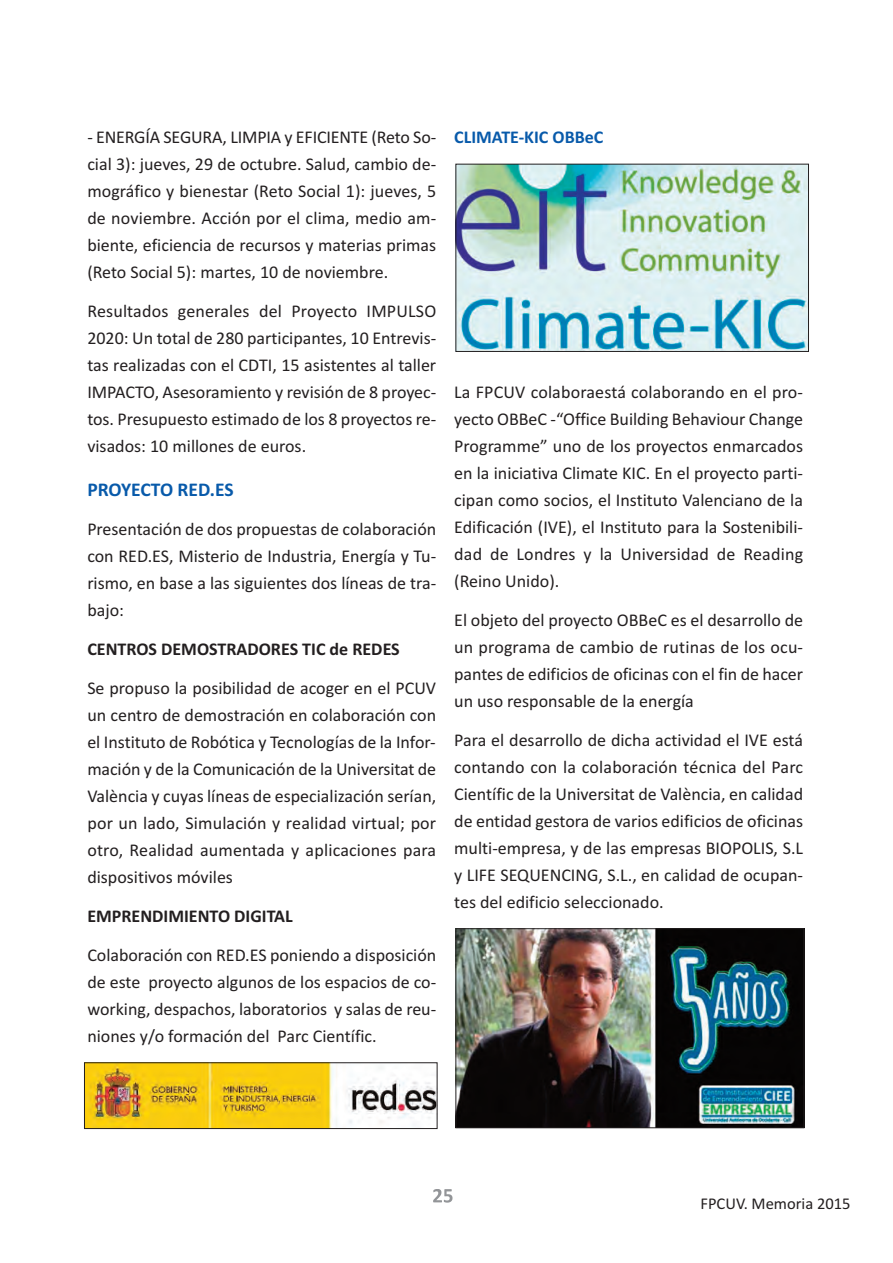
<style>
.page{position:relative;width:893px;height:1263px;background:#fff}
.page>*{position:absolute;margin:0;border:0;box-sizing:border-box;transform-origin:0 0}
.t1{font:700 19.5px "Calibri";letter-spacing:-.005em;color:#085aaa}
.t2{font:18px/27px "Calibri";color:#231f20;text-align:justify}
.t3{font:700 18px "Calibri";color:#231f20}
.t4{font:700 18px "Calibri";color:#085aaa}
.t5{font:16.5px "Calibri";color:#231f20}
</style>
<div class="page">
<svg style="left:433px;top:1189px;width:19px;height:13px"></svg>
<img style="left:457px;top:166px;width:350px;height:184px">
<div style="left:455px;top:164px;width:354px;height:188px;border:1px solid #231f20"></div>
<img style="left:86px;top:1064px;width:349px;height:63px">
<div style="left:84px;top:1062px;width:353px;height:67px;border:1px solid #231f20"></div>
<img style="left:457px;top:930px;width:345px;height:196px">
<div style="left:455px;top:928px;width:349px;height:200px;border:1px solid #231f20"></div>
<p class="t2" style="left:87px;top:123px;width:350px">- ENERGÍA SEGURA, LIMPIA y EFICIENTE (Reto So&shy;cial 3): jueves, 29 de octubre. Salud, cambio de&shy;mográfico y bienestar (Reto Social 1): jueves, 5 de noviembre. Acción por el clima, medio am&shy;biente, eficiencia de recursos y materias primas (Reto Social 5): martes, 10 de noviembre.</p>
<p class="t2" style="left:87px;top:297px;width:350px">Resultados generales del Proyecto IMPULSO 2020: Un total de 280 participantes, 10 Entrevis&shy;tas realizadas con el CDTI, 15 asistentes al taller IMPACTO, Asesoramiento y revisión de 8 proyec&shy;tos. Presupuesto estimado de los 8 proyectos re&shy;visados: 10 millones de euros.</p>
<p class="t1" style="left:87px;top:477px;width:148px">PROYECTO RED.ES</p>
<p class="t2" style="left:87px;top:515px;width:350px">Presentación de dos propuestas de colaboración con RED.ES, Misterio de Industria, Energía y Tu&shy;rismo, en base a las siguientes dos líneas de tra&shy;bajo:</p>
<p class="t3" style="left:87px;top:638px;width:314px">CENTROS DEMOSTRADORES TIC de REDES</p>
<p class="t2" style="left:87px;top:674px;width:350px">Se propuso la posibilidad de acoger en el PCUV un centro de demostración en colaboración con el Instituto de Robótica y Tecnologías de la Infor&shy;mación y de la Comunicación de la Universitat de València y cuyas líneas de especialización serían, por un lado, Simulación y realidad virtual; por otro, Realidad aumentada y aplicaciones para dispositivos móviles</p>
<p class="t3" style="left:87px;top:905px;width:207px">EMPRENDIMIENTO DIGITAL</p>
<p class="t2" style="left:87px;top:941px;width:350px">Colaboración con RED.ES poniendo a disposición de este proyecto algunos de los espacios de co&shy;working, despachos, laboratorios y salas de reu&shy;niones y/o formación del Parc Científic.</p>
<p class="t4" style="left:454px;top:126px;width:151px">CLIMATE-KIC OBBeC</p>
<p class="t2" style="left:454px;top:378px;width:350px">La FPCUV colaboraestá colaborando en el pro&shy;yecto OBBeC -“Office Building Behaviour Change Programme” uno de los proyectos enmarcados en la iniciativa Climate KIC. En el proyecto parti&shy;cipan como socios, el Instituto Valenciano de la Edificación (IVE), el Instituto para la Sostenibili&shy;dad de Londres y la Universidad de Reading (Reino Unido).</p>
<p class="t2" style="left:454px;top:606px;width:350px">El objeto del proyecto OBBeC es el desarrollo de un programa de cambio de rutinas de los ocu&shy;pantes de edificios de oficinas con el fin de hacer un uso responsable de la energía</p>
<p class="t2" style="left:454px;top:726px;width:350px">Para el desarrollo de dicha actividad el IVE está contando con la colaboración técnica del Parc Científic de la Universitat de València, en calidad de entidad gestora de varios edificios de oficinas multi-empresa, y de las empresas BIOPOLIS, S.L y LIFE SEQUENCING, S.L., en calidad de ocupan&shy;tes del edificio seleccionado.</p>
<p class="t5" style="left:700px;top:1193px;width:151px">FPCUV. Memoria 2015</p>
</div>
